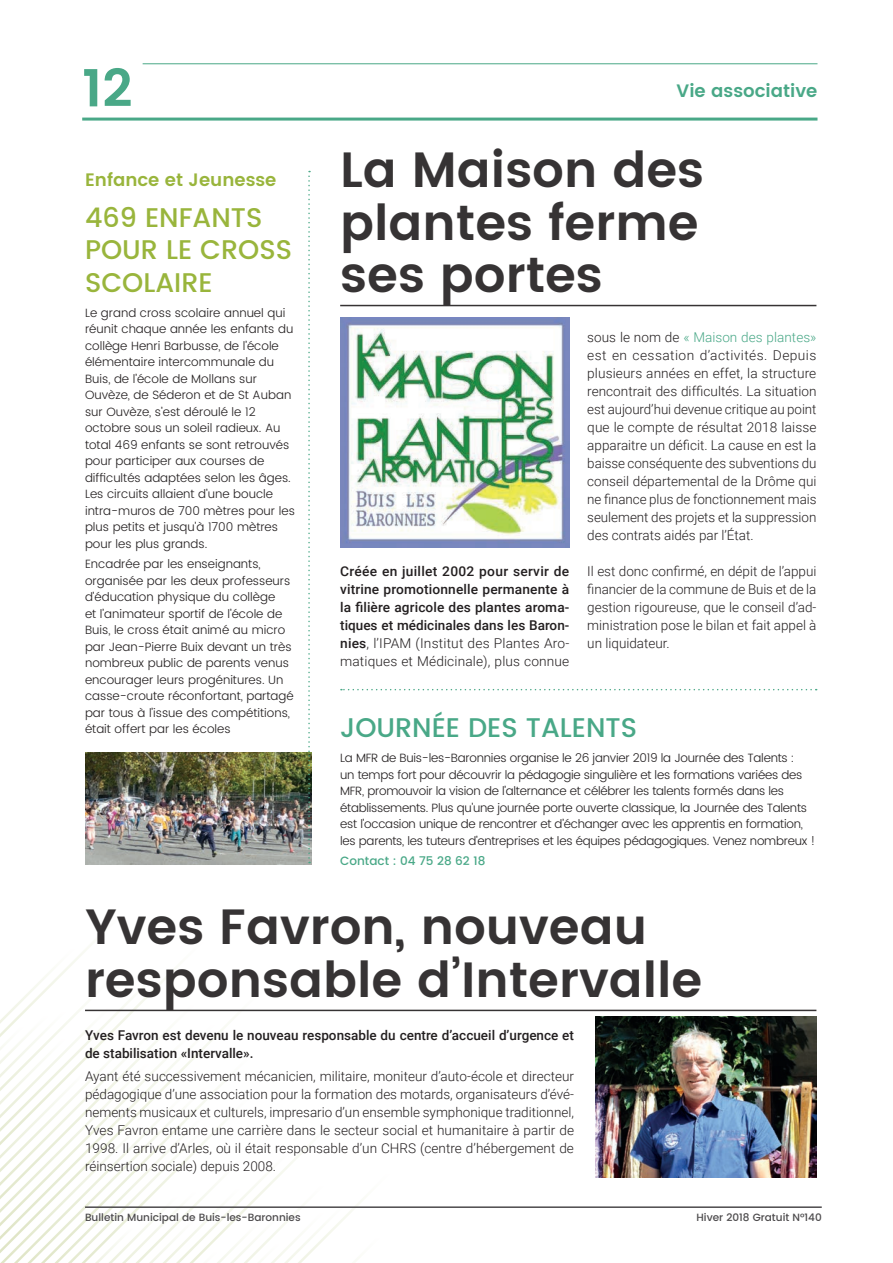
<style>
.page{position:relative;width:893px;height:1263px;background:#fff}
.page>*{position:absolute;margin:0;border:0;box-sizing:border-box;transform-origin:0 0}
.t1{font:600 52.5px "Poppins";color:#49a887}
.t2{font:600 49.5px/52.5px "Poppins";color:#363334;text-align:justify}
.t3{font:500 27px/32.4px "Poppins";color:#99b53c}
.t4{font:500 27px "Poppins";color:#49a887}
.t5{font:600 18px "Poppins";color:#99b53c}
.t6{font:600 18px "Poppins";color:#49a887}
.t7{font:300 13.5px/18px "Roboto";color:#231f20;text-align:justify}
.t8{font:500 13.5px/18px "Roboto";color:#231f20;text-align:justify}
.t9{font:300 12px/16.5px "Poppins";color:#231f20}
.t10{font:300 12px/16.5px "Poppins";letter-spacing:-.02em;color:#231f20}
.t11{font:500 12px "Poppins";color:#49a887}
.t12{font:500 10.5px "Poppins";color:#4c4a4c}
.s1{font-weight:300}
.s2{color:#49a887}
</style>
<div class="page">
<svg style="left:0;top:947px;width:390px;height:316px"></svg>
<hr style="left:82px;top:118px;width:735px;height:3px;background:#49a887">
<hr style="left:85px;top:1206px;width:737px;height:2px;background:#4c4a4c">
<hr style="left:143px;top:64px;width:674px;height:1px;background:#49a887">
<hr style="left:340px;top:305px;width:476px;height:1px;background:#363334">
<hr style="left:85px;top:1010px;width:731px;height:1px;background:#363334">
<img style="left:85px;top:753px;width:226px;height:112px">
<img style="left:595px;top:1016px;width:221px;height:162px">
<img style="left:340px;top:318px;width:230px;height:229px">
<svg style="left:341px;top:689px;width:476px;height:1px"></svg>
<svg style="left:308px;top:171px;width:2px;height:692px"></svg>
<h1 class="t1" style="left:82px;top:49px;width:52px">12</h1>
<h3 class="t5" style="left:85px;top:166px;width:193px">Enfance et Jeunesse</h3>
<h3 class="t3" style="left:85px;top:202px;width:208px">469 ENFANTS<br>POUR LE CROSS<br>SCOLAIRE</h3>
<p class="t9" style="left:85px;top:305px;width:211px">Le grand cross scolaire annuel qui réunit chaque année les enfants du collège Henri Barbusse, de l’école élémentaire intercommunale du<br>Buis, de l’école de Mollans sur<br>Ouvèze, de Séderon et de St Auban sur Ouvèze, s’est déroulé le 12 octobre sous un soleil radieux. Au total 469 enfants se sont retrouvés pour participer aux courses de difficultés adaptées selon les âges.<br>Les circuits allaient d’une boucle intra-muros de 700 mètres pour les plus petits et jusqu’à 1700 mètres pour les plus grands.</p>
<p class="t9" style="left:85px;top:556px;width:210px">Encadrée par les enseignants, organisée par les deux professeurs d’éducation physique du collège<br>et l’animateur sportif de l’école de Buis, le cross était animé au micro par Jean-Pierre Buix devant un très nombreux public de parents venus encourager leurs progénitures. Un casse-croute réconfortant, partagé par tous à l’issue des compétitions, était offert par les écoles</p>
<h3 class="t6" style="left:677px;top:77px;width:142px">Vie associative</h3>
<h2 class="t2" style="left:340px;top:145px;width:365px">La Maison des plantes ferme ses portes</h2>
<p class="t8" style="left:340px;top:562px;width:231px">Créée en juillet 2002 pour servir de vitrine promotionnelle permanente à la filière agricole des plantes aroma&shy;tiques et médicinales dans les Baron&shy;nies<span class="s1">, l’IPAM (Institut des Plantes Aro&shy;matiques et Médicinale), plus connue</span></p>
<p class="t7" style="left:587px;top:328px;width:231px">sous le nom de <span class="s2">« Maison des plantes» </span>est en cessation d’activités. Depuis plusieurs années en effet, la structure rencontrait des difficultés. La situation est aujourd’hui devenue critique au point que le compte de résultat 2018 laisse apparaitre un déficit. La cause en est la baisse conséquente des subventions du conseil départemental de la Drôme qui ne finance plus de fonctionnement mais seulement des projets et la suppression des contrats aidés par l’État.</p>
<p class="t7" style="left:587px;top:562px;width:231px">Il est donc confirmé, en dépit de l’appui financier de la commune de Buis et de la gestion rigoureuse, que le conseil d’ad&shy;ministration pose le bilan et fait appel à un liquidateur.</p>
<h3 class="t4" style="left:340px;top:708px;width:298px">JOURNÉE DES TALENTS</h3>
<p class="t10" style="left:340px;top:750px;width:477px">La MFR de Buis-les-Baronnies organise le 26 janvier 2019 la Journée des Talents :<br>un temps fort pour découvrir la pédagogie singulière et les formations variées des MFR, promouvoir la vision de l’alternance et célébrer les talents formés dans les établissements. Plus qu’une journée porte ouverte classique, la Journée des Talents est l’occasion unique de rencontrer et d’échanger avec les apprentis en formation, les parents, les tuteurs d’entreprises et les équipes pédagogiques. Venez nombreux !</p>
<p class="t11" style="left:340px;top:852px;width:147px">Contact : 04 75 28 62 18</p>
<h2 class="t2" style="left:85px;top:903px;width:619px">Yves Favron, nouveau responsable d’Intervalle</h2>
<p class="t8" style="left:85px;top:1026px;width:490px">Yves Favron est devenu le nouveau responsable du centre d’accueil d’urgence et de stabilisation «Intervalle».</p>
<p class="t7" style="left:85px;top:1066px;width:491px">Ayant été successivement mécanicien, militaire, moniteur d’auto-école et directeur pédagogique d’une association pour la formation des motards, organisateurs d’évé&shy;nements musicaux et culturels, impresario d’un ensemble symphonique traditionnel, Yves Favron entame une carrière dans le secteur social et humanitaire à partir de 1998. Il arrive d’Arles, où il était responsable d’un CHRS (centre d’hébergement de réinsertion sociale) depuis 2008.</p>
<p class="t12" style="left:85px;top:1209px;width:217px">Bulletin Municipal de Buis-les-Baronnies</p>
<p class="t12" style="left:696px;top:1209px;width:127px">Hiver 2018 Gratuit N°140</p>
</div>
